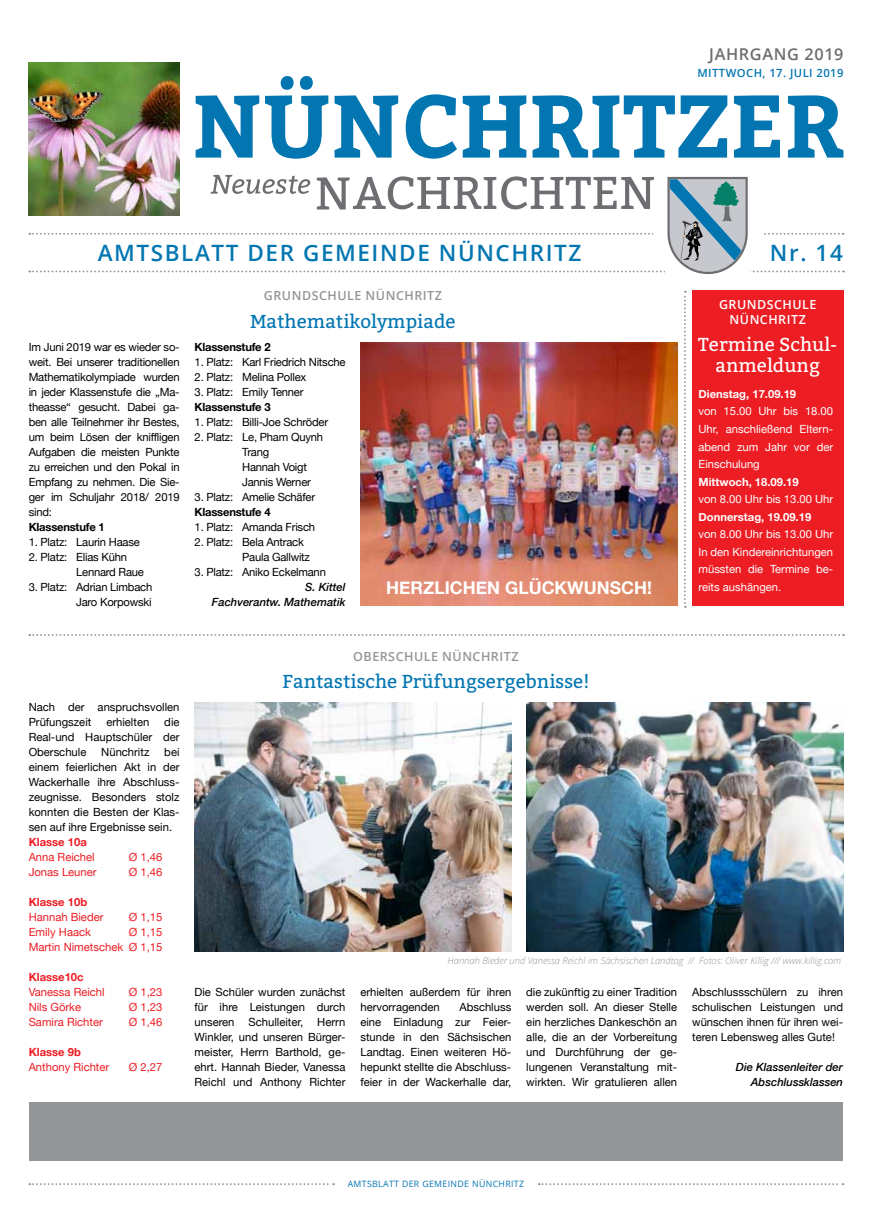
<style>
.page{position:relative;width:886px;height:1223px;background:#fff}
.page>*{position:absolute;margin:0;border:0;box-sizing:border-box;transform-origin:0 0}
.t1{font:600 22.5px "Open Sans";letter-spacing:.07em;color:#0376b2}
.t2{font:18.75px "Bitter";color:#0376b2}
.t3{font:18.75px/21.2px "Bitter";color:#fff;text-align:center}
.t4{font:700 17.5px "Helvetica Neue";color:#fff}
.t5{font:600 16.25px "Open Sans";color:#6d6e71}
.t6{font:600 12.5px "Open Sans";letter-spacing:.04em;color:#939598}
.t7{font:600 12.5px "Open Sans";letter-spacing:.04em;color:#fff}
.t8{font:11.25px/15px "Helvetica Neue";color:#000;text-align:justify}
.t9{font:11.25px/15px "Helvetica Neue";letter-spacing:-.02em;color:#000}
.t10{font:11.25px/17.5px "Helvetica Neue";color:#fff;text-align:justify}
.t11{font:11.25px/15px "Helvetica Neue";color:#ed1d24;text-align:right}
.t12{font:italic 500 11.25px/15px "Helvetica Neue";color:#000;text-align:right}
.t13{font:700 11.25px "Helvetica Neue";color:#fff}
.t14{font:700 11.25px "Helvetica Neue";letter-spacing:-.02em;color:#000}
.t15{font:700 11.25px "Helvetica Neue";color:#ed1d24}
.t16{font:600 11.25px "Open Sans";letter-spacing:.04em;color:#0376b2}
.t17{font:italic 300 9.38px "Open Sans";color:#939598}
.t18{font:8.75px "Open Sans";letter-spacing:.04em;color:#0376b2}
</style>
<div class="page">
<svg style="left:29px;top:1183px;width:305px;height:2px"></svg>
<svg style="left:539px;top:1183px;width:304px;height:2px"></svg>
<img style="left:29px;top:63px;width:150px;height:13px">
<svg style="left:29px;top:76px;width:815px;height:531px"></svg>
<svg style="left:29px;top:634px;width:815px;height:2px"></svg>
<img style="left:526px;top:702px;width:317px;height:249px">
<img style="left:195px;top:703px;width:316px;height:249px">
<div style="left:692px;top:291px;width:151px;height:315px;background:#ed1d24"></div>
<img style="left:360px;top:342px;width:317px;height:264px">
<div style="left:29px;top:1101px;width:814px;height:59px;background:#939598"></div>
<h3 class="t5" style="left:709px;top:43px;width:13px">JAHRGANG</h3>
<h3 class="t5" style="left:804px;top:43px;width:41px">2019</h3>
<p class="t16" style="left:697px;top:66px;width:148px">MITTWOCH, 17. JULI 2019</p>
<h1 class="t1" style="left:98px;top:237px;width:485px">AMTSBLATT DER GEMEINDE NÜNCHRITZ</h1>
<p class="t8" style="left:29px;top:339px;width:152px">Im Juni 2019 war es wieder so&shy;weit. Bei unserer traditionellen Mathematikolympiade wurden in jeder Klassenstufe die „Ma&shy;theasse“ gesucht. Dabei ga&shy;ben alle Teilnehmer ihr Bestes, um beim Lösen der kniffligen Aufgaben die meisten Punkte zu erreichen und den Pokal in Empfang zu nehmen. Die Sie&shy;ger im Schuljahr 2018/ 2019 sind:</p>
<p class="t14" style="left:29px;top:520px;width:78px">Klassenstufe 1</p>
<p class="t9" style="left:29px;top:534px;width:113px">1. Platz: Laurin Haase</p>
<p class="t9" style="left:76px;top:549px;width:69px;text-indent:-47px">2. Platz: Elias Kühn<br>Lennard Raue</p>
<p class="t9" style="left:29px;top:579px;width:125px;text-align:right">3. Platz: Adrian Limbach<br>Jaro Korpowski</p>
<p class="t6" style="left:264px;top:287px;width:38px">GRUNDSCH</p>
<p class="t6" style="left:337px;top:287px;width:48px">ULE NÜNCHRITZ</p>
<h2 class="t2" style="left:250px;top:308px;width:207px">Mathematikolympiade</h2>
<p class="t14" style="left:195px;top:340px;width:78px">Klassenstufe 2</p>
<p class="t9" style="left:195px;top:354px;width:152px">1. Platz: Karl Friedrich Nitsche</p>
<p class="t9" style="left:195px;top:369px;width:113px">2. Platz: Melina Pollex</p>
<p class="t9" style="left:195px;top:384px;width:110px">3. Platz: Emily Tenner</p>
<p class="t14" style="left:195px;top:400px;width:78px">Klassenstufe 3</p>
<p class="t9" style="left:195px;top:414px;width:135px">1. Platz: Billi-Joe Schröder</p>
<p class="t9" style="left:242px;top:429px;width:82px;text-indent:-47px">2. Platz: Le, Pham Quynh<br>Trang<br>Hannah Voigt<br>Jannis Werner</p>
<p class="t9" style="left:195px;top:489px;width:122px">3. Platz: Amelie Schäfer</p>
<p class="t14" style="left:195px;top:505px;width:78px">Klassenstufe 4</p>
<p class="t9" style="left:195px;top:519px;width:122px">1. Platz: Amanda Frisch</p>
<p class="t9" style="left:242px;top:534px;width:69px;text-indent:-47px">2. Platz: Bela Antrack<br>Paula Gallwitz</p>
<p class="t9" style="left:195px;top:564px;width:133px">3. Platz: Aniko Eckelmann</p>
<p class="t12" style="left:212px;top:578px;width:135px">S. Kittel<br>Fachverantw. Mathematik</p>
<h3 class="t4" style="left:386px;top:577px;width:267px">HERZLICHEN GLÜCKWUNSCH!</h3>
<p class="t6" style="left:353px;top:647px;width:10px">OBERSCH</p>
<p class="t6" style="left:414px;top:647px;width:48px">ULE NÜNCHRITZ</p>
<h2 class="t2" style="left:282px;top:668px;width:308px">Fantastische Prüfungsergebnisse!</h2>
<h1 class="t1" style="left:770px;top:237px;width:74px">NR. 14</h1>
<p class="t7" style="left:719px;top:296px;width:38px">GRUNDSCH</p>
<p class="t7" style="left:792px;top:296px;width:17px">ULE</p>
<p class="t7" style="left:729px;top:311px;width:20px">NÜNCHRITZ</p>
<h2 class="t3" style="left:698px;top:332px;width:140px">Termine Schul&shy;anmeldung</h2>
<p class="t13" style="left:698px;top:387px;width:99px">Dienstag, 17.09.19</p>
<p class="t10" style="left:698px;top:402px;width:136px">von 15.00 Uhr bis 18.00<br>Uhr, anschließend Eltern&shy;abend zum Jahr vor der Einschulung</p>
<p class="t13" style="left:698px;top:474px;width:102px">Mittwoch, 18.09.19</p>
<p class="t10" style="left:698px;top:490px;width:136px">von 8.00 Uhr bis 13.00 Uhr</p>
<p class="t13" style="left:698px;top:509px;width:114px">Donnerstag, 19.09.19</p>
<p class="t10" style="left:698px;top:525px;width:136px">von 8.00 Uhr bis 13.00 Uhr In den Kindereinrichtungen müssten die Termine be&shy;reits aushängen.</p>
<p class="t8" style="left:29px;top:699px;width:152px">Nach der anspruchsvollen<br>Prüfungszeit</p>
<p class="t8" style="left:29px;top:714px;width:152px;text-indent:136px">die Real-und Hauptschüler der Oberschule</p>
<p class="t8" style="left:106px;top:714px;width:44px">erhielten</p>
<p class="t8" style="left:29px;top:744px;width:152px;text-indent:136px">bei einem feierlichen Akt in der Wackerhalle ihre Abschluss&shy;zeugnisse. Besonders stolz konnten die Besten der Klas&shy;sen auf ihre Ergebnisse sein.</p>
<p class="t15" style="left:29px;top:835px;width:60px">Klasse 10a</p>
<p class="t11" style="left:29px;top:849px;width:68px">Anna Reichel</p>
<p class="t11" style="left:129px;top:849px;width:35px">Ø 1,46</p>
<p class="t11" style="left:29px;top:864px;width:69px">Jonas Leuner</p>
<p class="t11" style="left:129px;top:864px;width:35px">Ø 1,46</p>
<p class="t15" style="left:29px;top:895px;width:60px">Klasse 10b</p>
<p class="t11" style="left:29px;top:909px;width:76px">Hannah Bieder</p>
<p class="t11" style="left:129px;top:909px;width:35px">Ø 1,15</p>
<p class="t11" style="left:29px;top:924px;width:64px">Emily Haack</p>
<p class="t8" style="left:101px;top:744px;width:50px">Nünchritz</p>
<p class="t11" style="left:29px;top:924px;width:135px">Ø 1,15<br>Martin Nimetschek Ø 1,15</p>
<p class="t15" style="left:29px;top:970px;width:56px">Klasse10c</p>
<p class="t11" style="left:29px;top:984px;width:78px">Vanessa Reichl</p>
<p class="t11" style="left:129px;top:984px;width:35px">Ø 1,23</p>
<p class="t11" style="left:29px;top:999px;width:54px">Nils Görke</p>
<p class="t11" style="left:129px;top:999px;width:35px">Ø 1,23</p>
<p class="t11" style="left:29px;top:1014px;width:76px">Samira Richter</p>
<p class="t11" style="left:129px;top:1014px;width:35px">Ø 1,46</p>
<p class="t15" style="left:29px;top:1045px;width:54px">Klasse 9b</p>
<p class="t11" style="left:29px;top:1059px;width:82px">Anthony Richter</p>
<p class="t11" style="left:129px;top:1059px;width:35px">Ø 2,27</p>
<p class="t17" style="left:447px;top:953px;width:395px">Hannah Bieder und Vanessa Reichl im Sächsischen Landtag // Fotos: Oliver Killig /// www.killig.com</p>
<p class="t8" style="left:195px;top:984px;width:152px">Die Schüler wurden zunächst für ihre Leistungen durch unseren Schulleiter, Herrn Winkler, und unseren Bürger&shy;meister, Herrn Barthold, ge&shy;ehrt. Hannah Bieder, Vanessa Reichl und Anthony Richter</p>
<p class="t8" style="left:360px;top:984px;width:152px">erhielten außerdem für ihren hervorragenden</p>
<p class="t8" style="left:360px;top:999px;width:152px;text-indent:99px">Abschluss eine Einladung zur Feier&shy;stunde in den Sächsischen Landtag. Einen weiteren Hö&shy;hepunkt stellte die Abschluss&shy;feier in der Wackerhalle dar,</p>
<p class="t8" style="left:526px;top:984px;width:152px">die zukünftig zu einer Tradition werden soll. An dieser Stelle ein herzliches Dankeschön an alle, die an der Vorbereitung und Durchführung der ge&shy;lungenen Veranstaltung mit&shy;wirkten. Wir gratulieren allen</p>
<p class="t8" style="left:692px;top:984px;width:152px">Abschlussschülern zu ihren schulischen Leistungen und wünschen ihnen für ihren wei&shy;teren Lebensweg alles Gute!</p>
<p class="t12" style="left:736px;top:1058px;width:109px">Die Klassenleiter der<br>Abschlussklassen</p>
<p class="t18" style="left:348px;top:1177px;width:178px">AMTSBLATT DER GEMEINDE NÜNCHRITZ</p>
</div>
